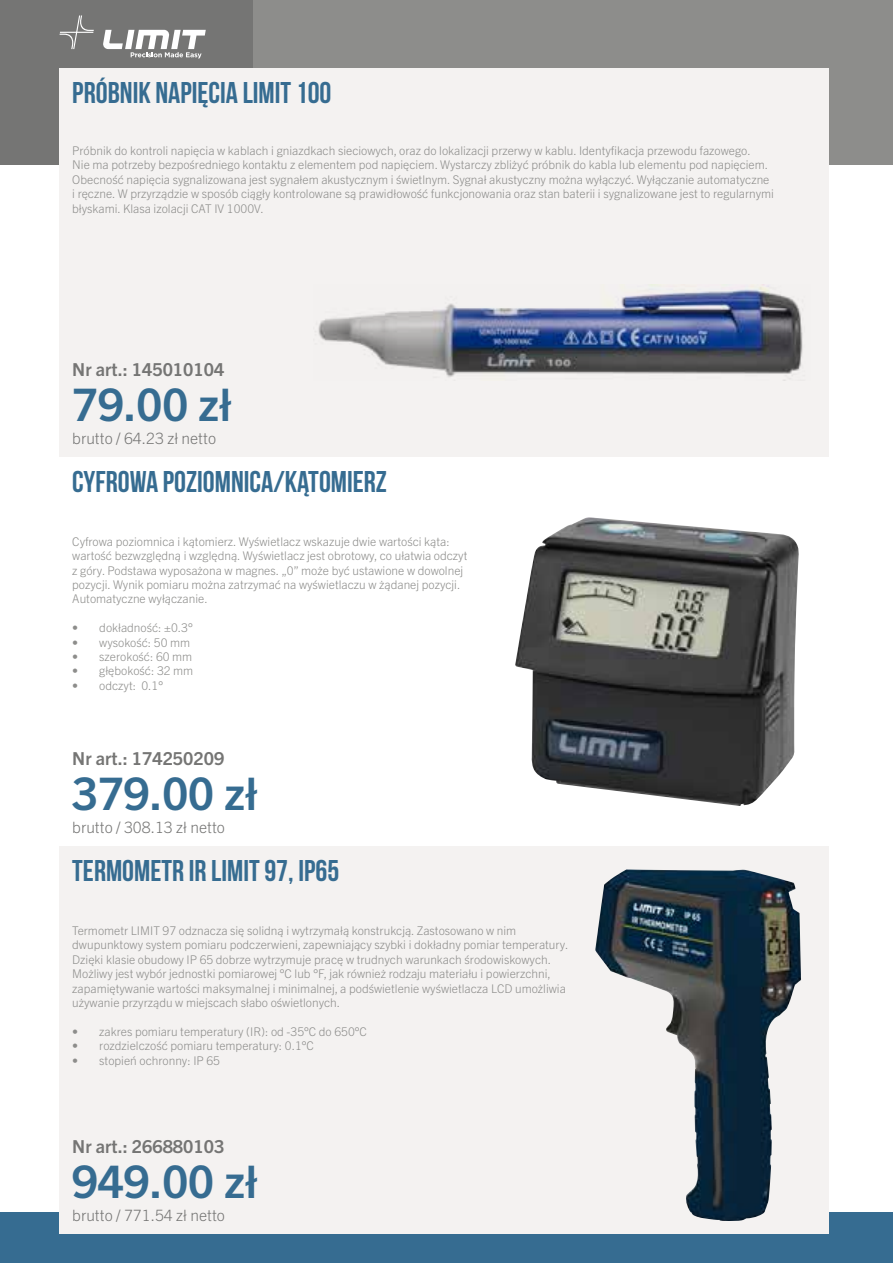
<style>
.page{position:relative;width:893px;height:1263px;background:#fff}
.page>*{position:absolute;margin:0;border:0;box-sizing:border-box;transform-origin:0 0}
.t1{font:700 45px "Trade Gothic Next LT Pro";color:#366c91}
.t2{font:700 30px "Bebas Neue";color:#366c91}
.t3{font:700 17.85px "Trade Gothic Next LT Pro";color:#757574}
.t4{font:300 15.6px "Trade Gothic Next LT Pro";color:#757574}
.t5{font:300 12px/14.4px "Trade Gothic Next LT Pro";color:#8d8d8b}
</style>
<div class="page">
<div style="left:0;top:1212px;width:893px;height:51px;background:#366c91"></div>
<div style="left:0;top:0;width:253px;height:164px;background:#757574"></div>
<div style="left:253px;top:0;width:640px;height:164px;background:#8d8d8b"></div>
<div style="left:60px;top:69px;width:769px;height:388px;background:#f4f2f1"></div>
<div style="left:60px;top:845px;width:769px;height:389px;background:#f4f2f1"></div>
<img style="left:318px;top:285px;width:485px;height:94px">
<img style="left:515px;top:517px;width:284px;height:289px">
<img style="left:595px;top:869px;width:206px;height:352px">
<svg style="left:60px;top:16px;width:34px;height:33px"></svg>
<svg style="left:103px;top:30px;width:103px;height:28px"></svg>
<h2 class="t2" style="left:72px;top:76px;width:261px">PRÓBNIK NAPIĘCIA LIMIT 100</h2>
<p class="t5" style="left:72px;top:143px;width:703px">Próbnik do kontroli napięcia w kablach i gniazdkach sieciowych, oraz do lokalizacji przerwy w kablu. Identyfikacja przewodu fazowego.<br>Nie ma potrzeby bezpośredniego kontaktu z elementem pod napięciem. Wystarczy zbliżyć próbnik do kabla lub elementu pod napięciem.<br>Obecność napięcia sygnalizowana jest sygnałem akustycznym i świetlnym. Sygnał akustyczny można wyłączyć. Wyłączanie automatyczne i ręczne. W przyrządzie w sposób ciągły kontrolowane są prawidłowość funkcjonowania oraz stan baterii i sygnalizowane jest to regularnymi błyskami. Klasa izolacji CAT IV 1000V.</p>
<h3 class="t3" style="left:72px;top:357px;width:153px">Nr art.: 145010104</h3>
<h1 class="t1" style="left:72px;top:374px;width:161px">79.00 zł</h1>
<h3 class="t4" style="left:72px;top:427px;width:145px">brutto / 64.23 zł netto</h3>
<h2 class="t2" style="left:72px;top:465px;width:316px">CYFROWA POZIOMNICA/KĄTOMIERZ</h2>
<p class="t5" style="left:72px;top:533px;width:397px">Cyfrowa poziomnica i kątomierz. Wyświetlacz wskazuje dwie wartości kąta: wartość bezwzględną i względną. Wyświetlacz jest obrotowy, co ułatwia odczyt z góry. Podstawa wyposażona w magnes. „0” może być ustawione w dowolnej pozycji. Wynik pomiaru można zatrzymać na wyświetlaczu w żądanej pozycji.<br>Automatyczne wyłączanie.</p>
<p class="t5" style="left:72px;top:620px;width:122px">• dokładność: ±0.3°</p>
<p class="t5" style="left:72px;top:634px;width:119px">• wysokość: 50 mm</p>
<p class="t5" style="left:72px;top:648px;width:122px">• szerokość: 60 mm</p>
<p class="t5" style="left:72px;top:663px;width:123px">• głębokość: 32 mm</p>
<p class="t5" style="left:72px;top:677px;width:92px">• odczyt: 0.1°</p>
<h3 class="t3" style="left:72px;top:746px;width:153px">Nr art.: 174250209</h3>
<h1 class="t1" style="left:72px;top:762px;width:187px">379.00 zł</h1>
<h3 class="t4" style="left:72px;top:816px;width:154px">brutto / 308.13 zł netto</h3>
<h2 class="t2" style="left:72px;top:854px;width:268px">TERMOMETR IR LIMIT 97, IP65</h2>
<p class="t5" style="left:72px;top:923px;width:498px">Termometr LIMIT 97 odznacza się solidną i wytrzymałą konstrukcją. Zastosowano w nim dwupunktowy system pomiaru podczerwieni, zapewniający szybki i dokładny pomiar temperatury.<br>Dzięki klasie obudowy IP 65 dobrze wytrzymuje pracę w trudnych warunkach środowiskowych.<br>Możliwy jest wybór jednostki pomiarowej °C lub °F, jak również rodzaju materiału i powierzchni, zapamiętywanie wartości maksymalnej i minimalnej, a podświetlenie wyświetlacza LCD umożliwia używanie przyrządu w miejscach słabo oświetlonych.</p>
<p class="t5" style="left:72px;top:1023px;width:296px">• zakres pomiaru temperatury (IR): od -35°C do 650°C</p>
<p class="t5" style="left:72px;top:1038px;width:243px">• rozdzielczość pomiaru temperatury: 0.1°C</p>
<p class="t5" style="left:72px;top:1052px;width:149px">• stopień ochronny: IP 65</p>
<h3 class="t3" style="left:72px;top:1134px;width:153px">Nr art.: 266880103</h3>
<h1 class="t1" style="left:72px;top:1151px;width:187px">949.00 zł</h1>
<h3 class="t4" style="left:72px;top:1204px;width:154px">brutto / 771.54 zł netto</h3>
</div>
